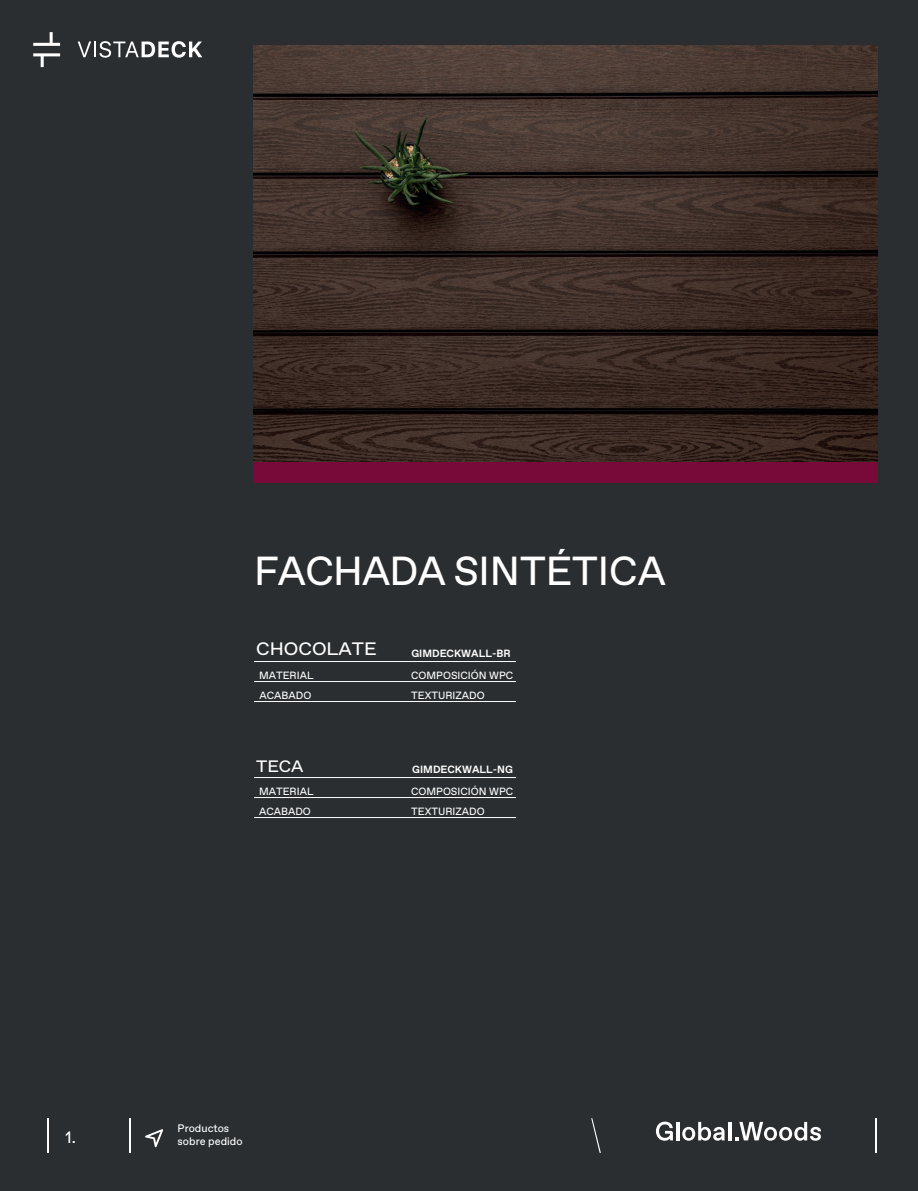
<style>
.page{position:relative;width:918px;height:1191px;background:#2a2e31}
.page>*{position:absolute;margin:0;border:0;box-sizing:border-box;transform-origin:0 0}
.t1{font:40.5px "Favorit Pro";letter-spacing:-.01em;color:#fff}
.t2{font:18px "Favorit Pro";color:#fff;scale:1.07 1}
.t3{font:16.5px "Favorit Pro";color:#fff;scale:1.07 1}
.t4{font:16.5px "Favorit Pro";color:#fff}
.t5{font:10.95px "Favorit Pro";color:#fff}
.t6{font:10.5px/20px "Favorit Pro";color:#fff}
.t7{font:700 10.5px "Favorit Pro";color:#fff}
</style>
<div class="page">
<svg style="left:656px;top:1121px;width:17px;height:19px"></svg>
<hr style="left:676px;top:1121px;width:3px;height:19px;background:#fff">
<svg style="left:682px;top:1121px;width:43px;height:19px"></svg>
<hr style="left:728px;top:1121px;width:3px;height:19px;background:#fff">
<svg style="left:735px;top:1121px;width:86px;height:19px"></svg>
<hr style="left:876px;top:1118px;width:1px;height:34px;background:#fff">
<svg style="left:591px;top:1118px;width:10px;height:34px"></svg>
<hr style="left:129px;top:1118px;width:2px;height:34px;background:#fff">
<svg style="left:145px;top:1129px;width:18px;height:18px"></svg>
<hr style="left:47px;top:1118px;width:1px;height:34px;background:#fff">
<svg style="left:33px;top:53px;width:27px;height:14px"></svg>
<svg style="left:33px;top:32px;width:27px;height:14px"></svg>
<svg style="left:78px;top:41px;width:124px;height:17px"></svg>
<hr style="left:254px;top:661px;width:262px;height:1px;background:#fff">
<hr style="left:254px;top:701px;width:262px;height:1px;background:#fff">
<hr style="left:254px;top:681px;width:262px;height:1px;background:#fff">
<hr style="left:254px;top:777px;width:262px;height:1px;background:#fff">
<hr style="left:254px;top:817px;width:262px;height:1px;background:#fff">
<hr style="left:254px;top:797px;width:262px;height:1px;background:#fff">
<div style="left:253px;top:462px;width:625px;height:21px;background:#780a39"></div>
<img style="left:253px;top:45px;width:625px;height:417px">
<h1 class="t1" style="left:254px;top:544px;width:413px">FACHADA SINTÉTICA</h1>
<h2 class="t2" style="left:256px;top:637px;width:114px">CHOCOLATE</h2>
<p class="t6" style="left:259px;top:665px;width:56px">MATERIAL<br>ACABADO</p>
<p class="t6" style="left:411px;top:665px;width:103px">COMPOSICIÓN WPC<br>TEXTURIZADO</p>
<p class="t7" style="left:411px;top:646px;width:101px">GIMDECKWALL-BR</p>
<h3 class="t3" style="left:256px;top:754px;width:46px">TECA</h3>
<p class="t6" style="left:259px;top:781px;width:56px">MATERIAL<br>ACABADO</p>
<p class="t6" style="left:411px;top:781px;width:103px">COMPOSICIÓN WPC<br>TEXTURIZADO</p>
<p class="t7" style="left:412px;top:762px;width:102px">GIMDECKWALL-NG</p>
<p class="t5" style="left:178px;top:1121px;width:53px">Productos</p>
<h3 class="t4" style="left:66px;top:1126px;width:12px">1.</h3>
<p class="t5" style="left:178px;top:1134px;width:66px">sobre pedido</p>
</div>
